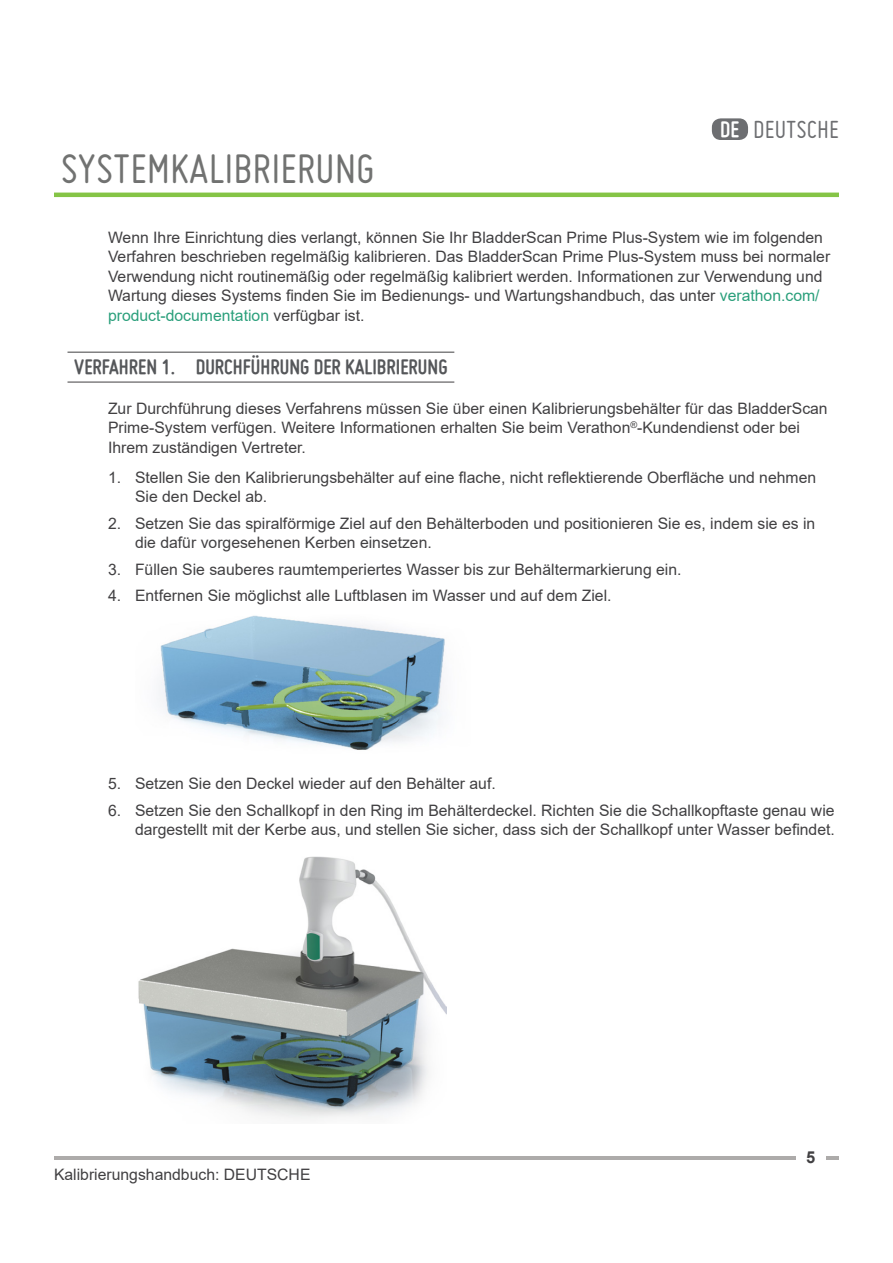
<style>
.page{position:relative;width:893px;height:1263px;background:#fff}
.page>*{position:absolute;margin:0;border:0;box-sizing:border-box;transform-origin:0 0}
.Heading_1{font:45px "Miso";color:#717271}
.Language_Name{font:27px "Miso";color:#6d6e71}
.t1{font:700 24px "Miso";color:#fff}
.t2{font:700 22.5px "Miso";color:#55575a}
.Page_Number{font:700 16.5px "Arial";color:#414042}
.Body_Text{font:15.75px/19.5px "Arial";color:#414042}
.Footer_Text{font:15.75px "Arial";color:#414042}
.s1{color:#2a9f7b}
</style>
<div class="page">
<hr style="left:54px;top:1156px;width:785px;height:3px;background:#adabaa">
<div style="left:796px;top:1151px;width:29px;height:14px;background:#fff"></div>
<hr style="left:54px;top:193px;width:785px;height:4px;background:#85c446">
<hr style="left:68px;top:352px;width:386px;height:1px;background:#414042">
<hr style="left:68px;top:382px;width:386px;height:1px;background:#414042">
<div style="left:712px;top:118px;width:36px;height:22px;background:#6d6e71;border-radius:9px"></div>
<img style="left:159px;top:615px;width:286px;height:135px">
<img style="left:138px;top:856px;width:308px;height:263px">
<h1 class="Heading_1" style="left:61px;top:144px;width:316px">SYSTEMKALIBRIERUNG</h1>
<p class="t1" style="left:720px;top:116px;width:21px">DE</p>
<p class="Language_Name" style="left:753px;top:114px;width:87px">DEUTSCHE</p>
<p class="Body_Text" style="left:108px;top:227px;width:724px">Wenn Ihre Einrichtung dies verlangt, können Sie Ihr BladderScan Prime Plus-System wie im folgenden Verfahren beschrieben regelmäßig kalibrieren. Das BladderScan Prime Plus-System muss bei normaler Verwendung nicht routinemäßig oder regelmäßig kalibriert werden. Informationen zur Verwendung und Wartung dieses Systems finden Sie im Bedienungs- und Wartungshandbuch, das unter <span class="s1">verathon.com/ product-documentation</span> verfügbar ist.</p>
<p class="t2" style="left:74px;top:354px;width:375px">VERFAHREN 1. DURCHFÜHRUNG DER KALIBRIERUNG</p>
<p class="Body_Text" style="left:108px;top:398px;width:721px">Zur Durchführung dieses Verfahrens müssen Sie über einen Kalibrierungsbehälter für das BladderScan<br>Prime-System verfügen. Weitere Informationen erhalten Sie beim Verathon<sup>®</sup>-Kundendienst oder bei<br>Ihrem zuständigen Vertreter.</p>
<p class="Body_Text" style="left:135px;top:467px;width:683px;text-indent:-27px">1. Stellen Sie den Kalibrierungsbehälter auf eine flache, nicht reflektierende Oberfläche und nehmen<br>Sie den Deckel ab.</p>
<p class="Body_Text" style="left:135px;top:513px;width:682px;text-indent:-27px">2. Setzen Sie das spiralförmige Ziel auf den Behälterboden und positionieren Sie es, indem sie es in die dafür vorgesehenen Kerben einsetzen.</p>
<p class="Body_Text" style="left:108px;top:559px;width:575px">3. Füllen Sie sauberes raumtemperiertes Wasser bis zur Behältermarkierung ein.</p>
<p class="Body_Text" style="left:108px;top:586px;width:505px">4. Entfernen Sie möglichst alle Luftblasen im Wasser und auf dem Ziel.</p>
<p class="Body_Text" style="left:108px;top:774px;width:389px">5. Setzen Sie den Deckel wieder auf den Behälter auf.</p>
<p class="Body_Text" style="left:108px;top:800px;width:728px;text-align:right">6. Setzen Sie den Schallkopf in den Ring im Behälterdeckel. Richten Sie die Schallkopftaste genau wie dargestellt mit der Kerbe aus, und stellen Sie sicher, dass sich der Schallkopf unter Wasser befindet.</p>
<p class="Footer_Text" style="left:54px;top:1163px;width:258px">Kalibrierungshandbuch: DEUTSCHE</p>
<p class="Page_Number" style="left:806px;top:1146px;width:11px">5</p>
</div>
